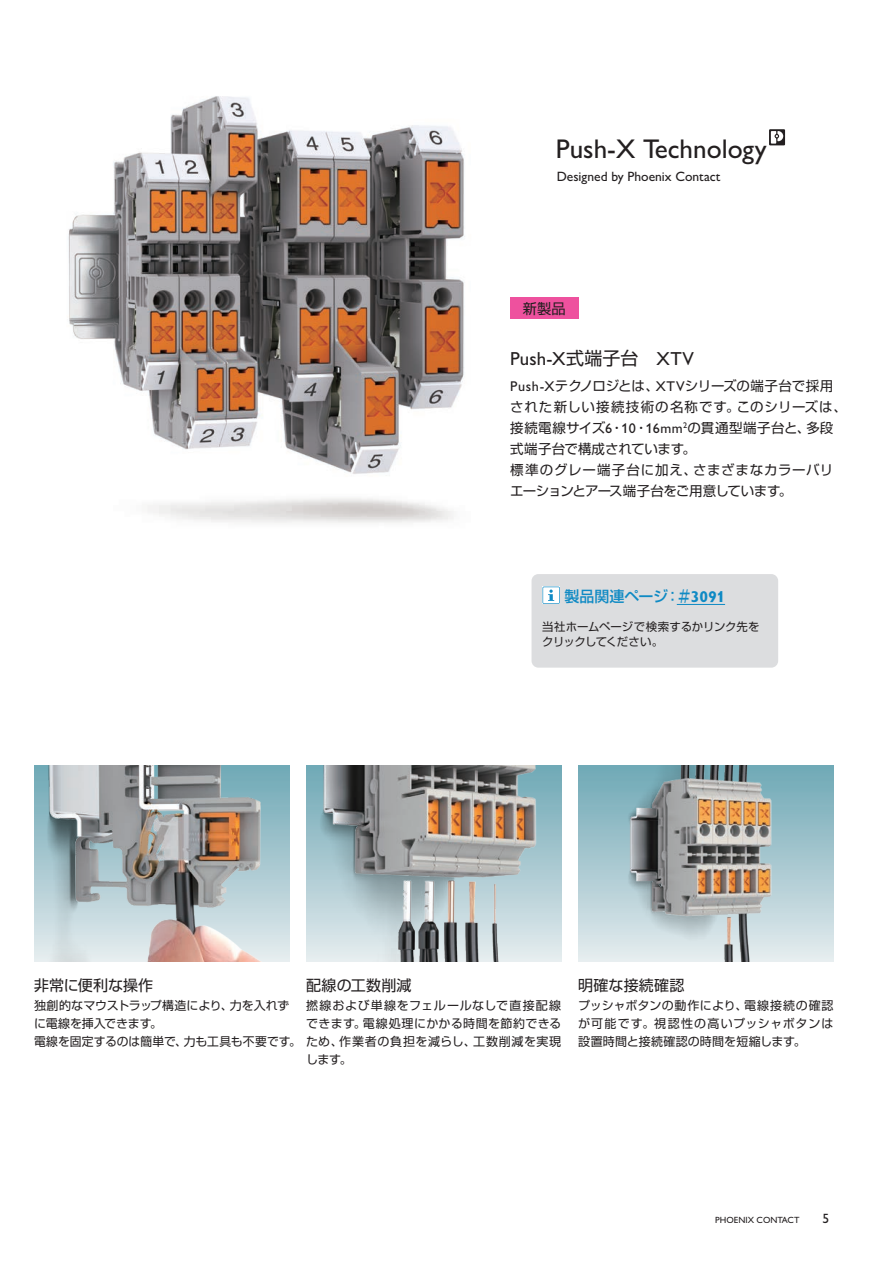
<style>
.page{position:relative;width:893px;height:1263px;background:#fff}
.page>*{position:absolute;margin:0;border:0;box-sizing:border-box;transform-origin:0 0}
.t1{font:27.15px "Px C Gill Alt One";color:#231f20}
.t2{font:18.9px "Px C Gill Alt One";letter-spacing:.005em;color:#231f20}
.t3{font:15px "Shin Go Pro";letter-spacing:.01em;color:#231f20}
.t4{font:500 15px "Shin Go Pro";color:#0f8ac4}
.t5{font:14.25px "Shin Go Pro";color:#231f20}
.t6{font:13.5px/21px "Shin Go Pro";letter-spacing:.025em;color:#231f20}
.t7{font:13.5px "Px C Gill Alt One";color:#231f20}
.t8{font:12px/18px "Shin Go Pro";letter-spacing:.005em;color:#231f20}
.t9{font:12px/18px "Shin Go Pro";letter-spacing:.025em;color:#231f20;text-align:justify}
.t10{font:12px/18px "Shin Go Pro";letter-spacing:.045em;color:#231f20}
.t11{font:11.4px/15px "Shin Go Pro";letter-spacing:-.01em;color:#231f20}
.t12{font:9px "Px C Gill Alt One";color:#231f20}
.s1{font-family:"Shin Go Pro";font-size:18px}
.s2{font-family:"Px C Gill Alt One";font-size:14.1px}
.s3{font-family:"Px C Gill Alt One";font-weight:700;font-size:15.75px}
</style>
<div class="page">
<img style="left:68px;top:96px;width:397px;height:427px">
<svg style="left:769px;top:129px;width:16px;height:16px"></svg>
<img style="left:34px;top:765px;width:255px;height:196px">
<img style="left:306px;top:765px;width:255px;height:196px">
<img style="left:578px;top:765px;width:255px;height:196px">
<div style="left:510px;top:298px;width:68px;height:21px;background:#ee519e"></div>
<div style="left:531px;top:574px;width:247px;height:94px;background:#dcdddf;border-radius:7px"></div>
<hr style="left:677px;top:604px;width:48px;height:1px;background:#0f8ac4">
<svg style="left:542px;top:586px;width:18px;height:1px"></svg>
<svg style="left:542px;top:587px;width:18px;height:17px"></svg>
<h1 class="t1" style="left:556px;top:132px;width:212px">Push-X Technology</h1>
<p class="t7" style="left:557px;top:168px;width:165px">Designed by Phoenix Contact</p>
<p class="t5" style="left:523px;top:297px;width:44px">新製品</p>
<h2 class="t2" style="left:510px;top:347px;width:185px">Push-X<span class="s1">式端子台　</span>XTV</h2>
<p class="t6" style="left:510px;top:373px;width:338px"><span class="s2">Push-X</span>テクノロジとは、<span class="s2">XTV</span>シリーズの端子台で採用された新しい接続技術の名称です。このシリーズは、接続電線サイズ<span class="s2">6</span>・<span class="s2">10</span>・<span class="s2">16mm</span><sup>2</sup>の貫通型端子台と、多段式端子台で構成されています。<br>標準のグレー端子台に加え、さまざまなカラーバリエーションとアース端子台をご用意しています。</p>
<p class="t4" style="left:564px;top:584px;width:162px">製品関連ページ：＃<span class="s3">3091</span></p>
<p class="t11" style="left:542px;top:617px;width:219px">当社ホームページで検索するかリンク先をクリックしてください。</p>
<p class="t3" style="left:34px;top:973px;width:121px">非常に便利な操作</p>
<p class="t8" style="left:34px;top:995px;width:529px">独創的なマウストラップ構造により、力を入れず<br>に電線を挿入できます。<br>電線を固定するのは簡単で、力も工具も不要です。ため、作業者の負担を減らし、工数削減を実現</p>
<p class="t3" style="left:306px;top:973px;width:107px">配線の工数削減</p>
<p class="t10" style="left:306px;top:995px;width:257px">撚線および単線をフェルールなしで直接配線できます。電線処理にかかる時間を節約できる</p>
<p class="t9" style="left:306px;top:1049px;width:47px">します。</p>
<p class="t3" style="left:578px;top:973px;width:108px">明確な接続確認</p>
<p class="t9" style="left:578px;top:995px;width:257px">プッシャボタンの動作により、電線接続の確認が可能です。視認性の高いプッシャボタンは設置時間と接続確認の時間を短縮します。</p>
<p class="t12" style="left:715px;top:1215px;width:86px">PHOENIX CONTACT</p>
<p class="t7" style="left:822px;top:1211px;width:8px">5</p>
</div>
